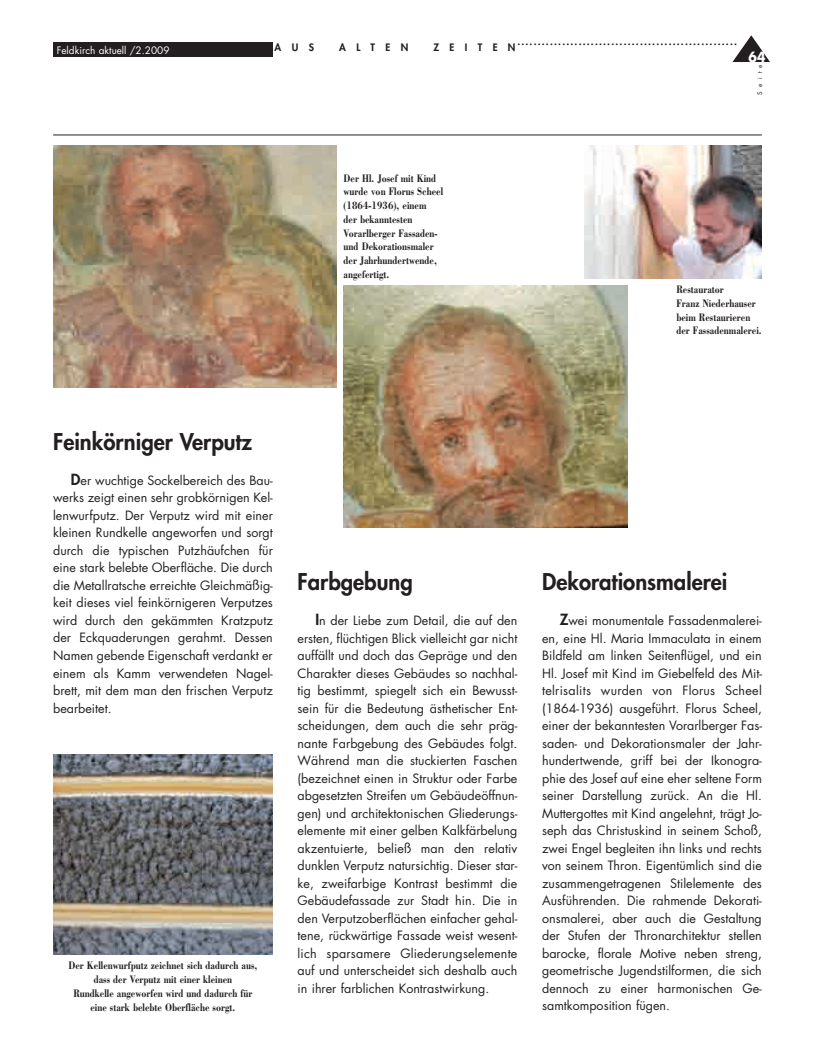
<style>
.page{position:relative;width:815px;height:1053px;background:#fff}
.page>*{position:absolute;margin:0;border:0;box-sizing:border-box;transform-origin:0 0}
.t1{font:800 22.5px "Futura";color:#231f20}
.t2{font:700 13.75px "Futura";color:#fff;scale:.9 1}
.t3{font:12.5px/17.5px "Futura";color:#231f20;text-align:justify}
.t4{font:700 11.25px/13.8px "Bodoni";color:#231f20;scale:.8 1}
.t5{font:800 10px "Futura";letter-spacing:1.04em;color:#231f20}
.t6{font:10px "Futura";color:#fff}
.t7{font:6.25px "Futura";letter-spacing:.675em;color:#231f20}
.s1{font-weight:800;font-size:15px}
</style>
<div class="page">
<div style="left:53px;top:43px;width:220px;height:14px;background:#231f20"></div>
<hr style="left:53px;top:135px;width:709px;height:1px;background:#231f20">
<svg style="left:732px;top:35px;width:38px;height:27px"></svg>
<img style="left:53px;top:145px;width:284px;height:243px">
<img style="left:344px;top:285px;width:283px;height:243px">
<img style="left:53px;top:754px;width:220px;height:199px">
<img style="left:585px;top:145px;width:177px;height:133px">
<p class="t6" style="left:57px;top:45px;width:114px">Feldkirch aktuell /2.2009</p>
<p class="t5" style="left:275px;top:43px;width:41px">AUS</p>
<p class="t5" style="left:339px;top:43px;width:71px">ALTEN</p>
<p class="t5" style="left:433px;top:43px;width:84px">ZEITEN</p>
<p class="t5" style="left:517px;top:36px;width:221px">......................................................</p>
<p class="t2" style="left:749px;top:51px;width:20px">64</p>
<p class="t7" style="left:757px;top:94px;width:32px;rotate:-90deg">Seite</p>
<p class="t4" style="left:344px;top:171px;width:126px">Der Hl. Josef mit Kind wurde von Florus Scheel (1864-1936), einem<br>der bekanntesten<br>Vorarlberger Fassaden&shy;und Dekorationsmaler der Jahrhundertwende, angefertigt.</p>
<p class="t4" style="left:676px;top:282px;width:108px">Restaurator<br>Franz Niederhauser beim Restaurieren der Fassadenmalerei.</p>
<h1 class="t1" style="left:53px;top:431px;width:201px">Feinkörniger Verputz</h1>
<p class="t3" style="left:53px;top:472px;width:221px;text-indent:18px"><span class="s1">D</span>er wuchtige Sockelbereich des Bau&shy;werks zeigt einen sehr grobkörnigen Kel&shy;lenwurfputz. Der Verputz wird mit einer kleinen Rundkelle angeworfen und sorgt durch die typischen Putzhäufchen für eine stark belebte Oberfläche. Die durch die Metallratsche erreichte Gleichmäßig&shy;keit dieses viel feinkörnigeren Verputzes wird durch den gekämmten Kratzputz der Eckquaderungen gerahmt. Dessen Namen gebende Eigenschaft verdankt er einem als Kamm verwendeten Nagel&shy;brett, mit dem man den frischen Verputz bearbeitet.</p>
<p class="t4" style="left:68px;top:958px;width:238px;text-align:center">Der Kellenwurfputz zeichnet sich dadurch aus, dass der Verputz mit einer kleinen<br>Rundkelle angeworfen wird und dadurch für eine stark belebte Oberfläche sorgt.</p>
<h1 class="t1" style="left:298px;top:571px;width:117px">Farbgebung</h1>
<p class="t3" style="left:298px;top:613px;width:221px;text-indent:18px"><span class="s1">I</span>n der Liebe zum Detail, die auf den ersten, flüchtigen Blick vielleicht gar nicht auffällt und doch das Gepräge und den Charakter dieses Gebäudes so nachhal&shy;tig bestimmt, spiegelt sich ein Bewusst&shy;sein für die Bedeutung ästhetischer Ent&shy;scheidungen, dem auch die sehr präg&shy;nante Farbgebung des Gebäudes folgt.<br>Während man die stuckierten Faschen (bezeichnet einen in Struktur oder Farbe abgesetzten Streifen um Gebäudeöffnun&shy;gen) und architektonischen Gliederungs&shy;elemente mit einer gelben Kalkfärbelung akzentuierte, beließ man den relativ dunklen Verputz natursichtig. Dieser star&shy;ke, zweifarbige Kontrast bestimmt die Gebäudefassade zur Stadt hin. Die in den Verputzoberflächen einfacher gehal&shy;tene, rückwärtige Fassade weist wesent&shy;lich sparsamere Gliederungselemente auf und unterscheidet sich deshalb auch in ihrer farblichen Kontrastwirkung.</p>
<h1 class="t1" style="left:542px;top:571px;width:187px">Dekorationsmalerei</h1>
<p class="t3" style="left:542px;top:613px;width:221px;text-indent:18px"><span class="s1">Z</span>wei monumentale Fassadenmalerei&shy;en, eine Hl. Maria Immaculata in einem Bildfeld am linken Seitenflügel, und ein Hl. Josef mit Kind im Giebelfeld des Mit&shy;telrisalits wurden von Florus Scheel (1864-1936) ausgeführt. Florus Scheel, einer der bekanntesten Vorarlberger Fas&shy;saden- und Dekorationsmaler der Jahr&shy;hundertwende, griff bei der Ikonogra&shy;phie des Josef auf eine eher seltene Form seiner Darstellung zurück. An die Hl.<br>Muttergottes mit Kind angelehnt, trägt Jo&shy;seph das Christuskind in seinem Schoß, zwei Engel begleiten ihn links und rechts von seinem Thron. Eigentümlich sind die zusammengetragenen Stilelemente des Ausführenden. Die rahmende Dekorati&shy;onsmalerei, aber auch die Gestaltung der Stufen der Thronarchitektur stellen barocke, florale Motive neben streng, geometrische Jugendstilformen, die sich dennoch zu einer harmonischen Ge&shy;samtkomposition fügen.</p>
</div>
